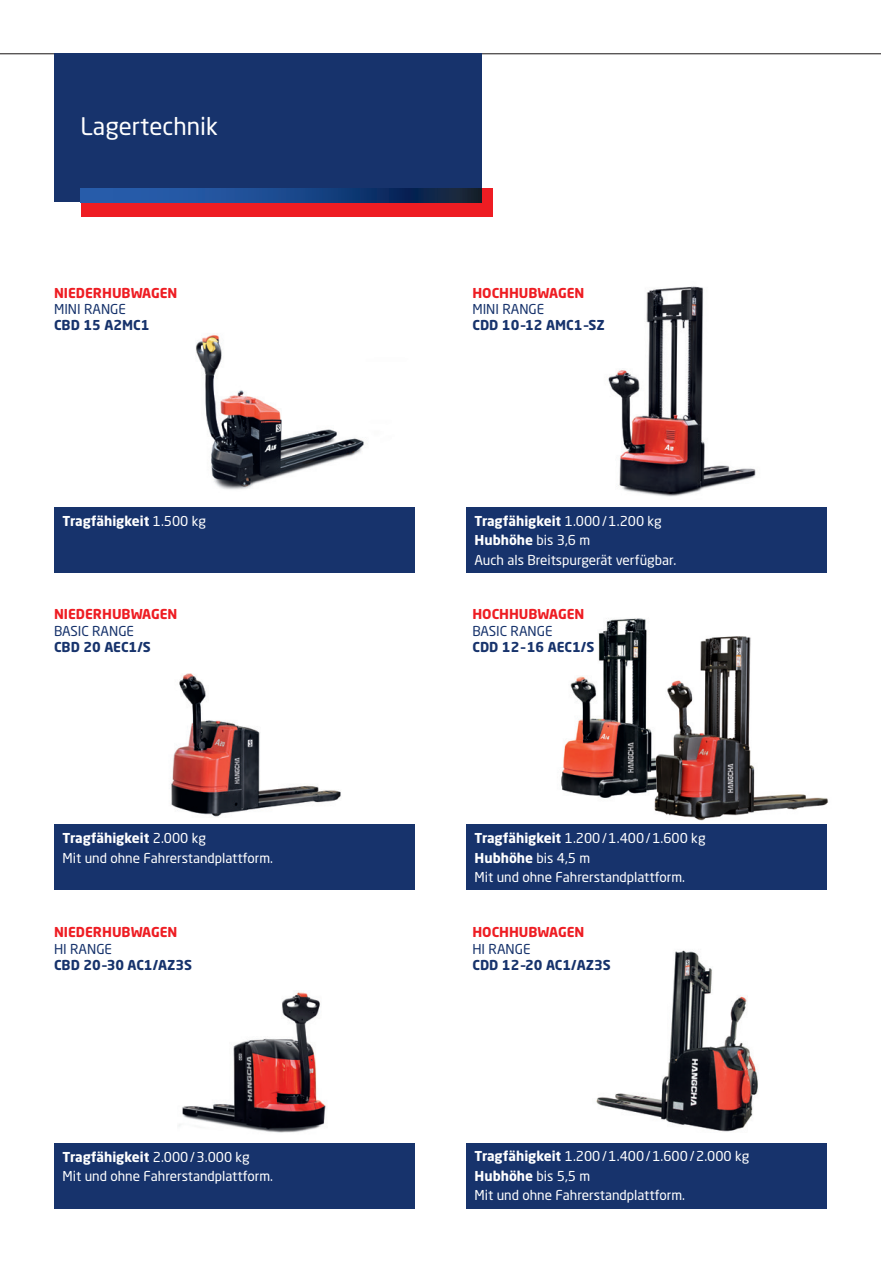
<style>
.page{position:relative;width:881px;height:1263px;background:#fff}
.page>*{position:absolute;margin:0;border:0;box-sizing:border-box;transform-origin:0 0}
.t1{font:24px "Neo Sans Std";color:#fff}
.t2{font:13.5px/19.5px "Neo Sans Std";color:#fff}
.t3{font:700 13.5px "Neo Sans Std";color:#17336c}
.t4{font:700 13.5px "Neo Sans Std";color:#ee1d23}
.t5{font:13.5px "Neo Sans Std";color:#17336c}
.t6{font:700 13.5px "Neo Sans Std";color:#fff}
.s1{font-weight:400}
.s2{font-weight:700}
</style>
<div class="page">
<img style="left:596px;top:950px;width:162px;height:182px">
<img style="left:178px;top:992px;width:148px;height:141px">
<img style="left:561px;top:618px;width:88px;height:180px">
<img style="left:649px;top:636px;width:179px;height:185px">
<img style="left:608px;top:286px;width:148px;height:211px">
<hr style="left:0;top:53px;width:880px;height:1px;background:#231f20">
<img style="left:169px;top:673px;width:172px;height:144px">
<div style="left:54px;top:824px;width:361px;height:66px;background:#17336c"></div>
<div style="left:466px;top:824px;width:360px;height:66px;background:#17336c"></div>
<div style="left:54px;top:1143px;width:361px;height:66px;background:#17336c"></div>
<div style="left:466px;top:1143px;width:360px;height:66px;background:#17336c"></div>
<div style="left:466px;top:507px;width:360px;height:66px;background:#17336c"></div>
<img style="left:196px;top:334px;width:168px;height:156px">
<div style="left:54px;top:507px;width:361px;height:66px;background:#17336c"></div>
<div style="left:54px;top:53px;width:427px;height:149px;background:#17336c"></div>
<div style="left:81px;top:188px;width:411px;height:29px;background:#ee1d23"></div>
<svg style="left:81px;top:188px;width:400px;height:14px;background:#1a4382"></svg>
<h1 class="t1" style="left:81px;top:112px;width:139px">Lagertechnik</h1>
<p class="t4" style="left:54px;top:284px;width:125px">NIEDERHUBWAGEN</p>
<p class="t5" style="left:54px;top:300px;width:73px">MINI RANGE</p>
<p class="t3" style="left:54px;top:316px;width:97px">CBD 15 A2MC1</p>
<p class="t6" style="left:63px;top:512px;width:145px">Tragfähigkeit <span class="s1">1.500 kg</span></p>
<p class="t4" style="left:54px;top:606px;width:125px">NIEDERHUBWAGEN</p>
<p class="t5" style="left:54px;top:622px;width:81px">BASIC RANGE</p>
<p class="t3" style="left:54px;top:638px;width:98px">CBD 20 AEC1/S</p>
<p class="t2" style="left:63px;top:828px;width:212px"><span class="s2">Tragfähigkeit</span> 2.000 kg<br>Mit und ohne Fahrerstandplattform.</p>
<p class="t4" style="left:54px;top:924px;width:125px">NIEDERHUBWAGEN</p>
<p class="t5" style="left:54px;top:940px;width:59px">HI RANGE</p>
<p class="t3" style="left:54px;top:956px;width:140px">CBD 20–30 AC1/AZ3S</p>
<p class="t2" style="left:63px;top:1147px;width:212px"><span class="s2">Tragfähigkeit</span> 2.000/3.000 kg<br>Mit und ohne Fahrerstandplattform.</p>
<p class="t4" style="left:472px;top:284px;width:113px">HOCHHUBWAGEN</p>
<p class="t5" style="left:472px;top:300px;width:73px">MINI RANGE</p>
<p class="t3" style="left:472px;top:316px;width:134px">CDD 10–12 AMC1–SZ</p>
<p class="t2" style="left:474px;top:511px;width:203px"><span class="s2">Tragfähigkeit</span> 1.000/1.200 kg<br><span class="s2">Hubhöhe</span> bis 3,6 m<br>Auch als Breitspurgerät verfügbar.</p>
<p class="t4" style="left:472px;top:606px;width:113px">HOCHHUBWAGEN</p>
<p class="t5" style="left:472px;top:622px;width:81px">BASIC RANGE</p>
<p class="t3" style="left:472px;top:638px;width:123px">CDD 12–16 AEC1/S</p>
<p class="t2" style="left:474px;top:828px;width:232px"><span class="s2">Tragfähigkeit</span> 1.200/1.400/1.600 kg<br><span class="s2">Hubhöhe</span> bis 4,5 m<br>Mit und ohne Fahrerstandplattform.</p>
<p class="t4" style="left:472px;top:924px;width:113px">HOCHHUBWAGEN</p>
<p class="t5" style="left:472px;top:940px;width:59px">HI RANGE</p>
<p class="t3" style="left:472px;top:956px;width:140px">CDD 12–20 AC1/AZ3S</p>
<p class="t2" style="left:474px;top:1146px;width:276px"><span class="s2">Tragfähigkeit</span> 1.200/1.400/1.600/2.000 kg<br><span class="s2">Hubhöhe</span> bis 5,5 m<br>Mit und ohne Fahrerstandplattform.</p>
</div>
